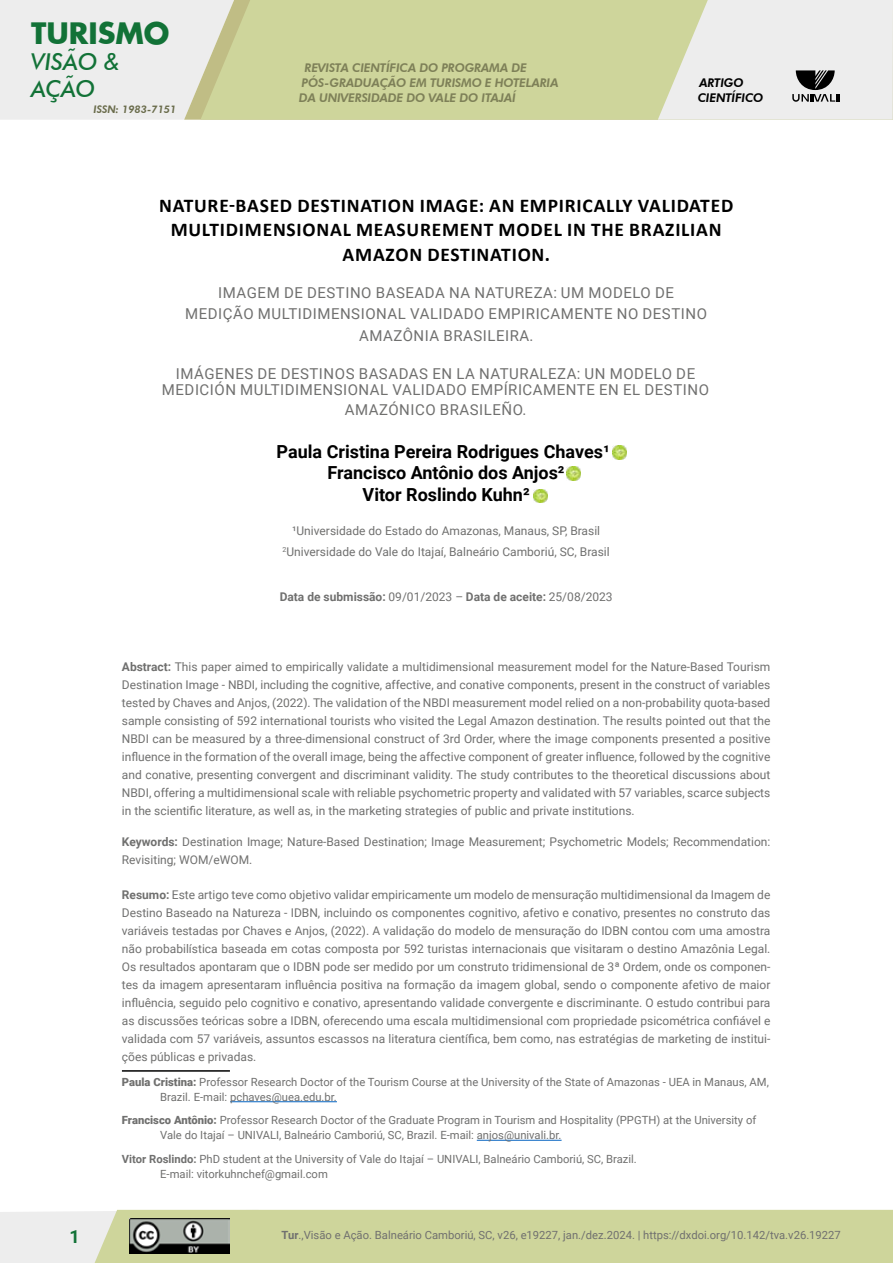
<style>
.page{position:relative;width:893px;height:1263px;background:#fff}
.page>*{position:absolute;margin:0;border:0;box-sizing:border-box;transform-origin:0 0}
.t1{font:700 28.8px "Futura";color:#127237}
.t2{font:italic 500 23.25px/26.5px "Futura BT";color:#127237}
.t3{font:700 19.5px/23.4px "Calibri";letter-spacing:.04em;color:#000;text-align:center}
.t4{font:700 18px/21.6px "Roboto";color:#000;text-align:center}
.t5{font:700 18px "Roboto";color:#127237}
.t6{font:15px/21.3px "Roboto";letter-spacing:.035em;color:#70706f;text-align:center}
.t7{font:12px/18px "Roboto";color:#70706f;text-align:justify}
.t8{font:italic 800 12px/15px "Futura BT";letter-spacing:-.02em;color:#7e8058}
.t9{font:700 12px "Roboto";color:#70706f}
.t10{font:italic 800 12px/15px "Futura BT";letter-spacing:-.02em;color:#000}
.t11{font:11.25px/15px "Roboto";color:#70706f}
.t12{font:italic 800 10.5px "Futura BT";color:#696b4a}
.s1{font-weight:400}
.s2{font-weight:700}
.s3{font-weight:900}
</style>
<div class="page">
<div style="left:0;top:0;width:184px;height:120px;background:#ededed"></div>
<svg style="left:184px;top:0;width:16px;height:120px;background:#e6e5dc"></svg>
<div style="left:200px;top:0;width:458px;height:120px;background:#ced59b"></div>
<svg style="left:658px;top:0;width:235px;height:120px;background:#e3e4dd"></svg>
<svg style="left:0;top:1210px;width:893px;height:53px;background:#d1d7a5"></svg>
<img style="left:129px;top:1219px;width:101px;height:35px">
<hr style="left:122px;top:1070px;width:108px;height:2px;background:#000">
<hr style="left:230px;top:1101px;width:107px;height:1px;background:#0563c1">
<hr style="left:477px;top:1140px;width:85px;height:1px;background:#0563c1">
<img style="left:612px;top:445px;width:14px;height:14px">
<svg style="left:567px;top:467px;width:13px;height:13px"></svg>
<img style="left:534px;top:489px;width:13px;height:14px">
<h1 class="t1" style="left:31px;top:13px;width:140px">TURISMO</h1>
<h2 class="t2" style="left:31px;top:48px;width:90px">VISÃO &amp;<br>AÇÃO</h2>
<p class="t12" style="left:93px;top:103px;width:85px">ISSN: 1983-7151</p>
<p class="t8" style="left:299px;top:60px;width:261px;text-indent:6px">REVISTA CIENTÍFICA DO PROGRAMA DE<br>PÓS-GRADUAÇÃO EM TURISMO E HOTELARIA<br>DA UNIVERSIDADE DO VALE DO ITAJAÍ</p>
<p class="t10" style="left:698px;top:75px;width:67px">ARTIGO<br>CIENTÍFICO</p>
<h3 class="t3" style="left:159px;top:194px;width:576px">NATURE-BASED DESTINATION IMAGE: AN EMPIRICALLY VALIDATED<br>MULTIDIMENSIONAL MEASUREMENT MODEL IN THE BRAZILIAN</h3>
<h3 class="t3" style="left:343px;top:243px;width:209px">AMAZON DESTINATION.</h3>
<p class="t6" style="left:185px;top:282px;width:523px">IMAGEM DE DESTINO BASEADA NA NATUREZA: UM MODELO DE<br>MEDIÇÃO MULTIDIMENSIONAL VALIDADO EMPIRICAMENTE NO DESTINO<br>AMAZÔNIA BRASILEIRA.</p>
<p class="t6" style="left:162px;top:364px;width:548px;line-height:16.5px">IMÁGENES DE DESTINOS BASADAS EN LA NATURALEZA: UN MODELO DE<br>MEDICIÓN MULTIDIMENSIONAL VALIDADO EMPÍRICAMENTE EN EL DESTINO</p>
<p class="t6" style="left:345px;top:398px;width:183px">AMAZÓNICO BRASILEÑO.</p>
<h3 class="t4" style="left:277px;top:440px;width:341px">Paula Cristina Pereira Rodrigues Chaves¹<sup>1<br></sup>Francisco Antônio dos Anjos²<br>Vitor Roslindo Kuhn²</h3>
<p class="t7" style="left:283px;top:519px;width:329px;line-height:21.3px;text-align:center">¹Universidade do Estado do Amazonas, Manaus, SP, Brasil<br><sup>2</sup>Universidade do Vale do Itajaí, Balneário Camboriú, SC, Brasil</p>
<p class="t9" style="left:280px;top:588px;width:334px">Data de submissão: <span class="s1">09/01/2023 –</span> Data de aceite: <span class="s1">25/08/2023</span></p>
<p class="t7" style="left:122px;top:657px;width:650px"><span class="s2">Abstract:</span> This paper aimed to empirically validate a multidimensional measurement model for the Nature-Based Tourism Destination Image - NBDI, including the cognitive, affective, and conative components, present in the construct of variables tested by Chaves and Anjos, (2022). The validation of the NBDI measurement model relied on a non-probability quota-based sample consisting of 592 international tourists who visited the Legal Amazon destination. The results pointed out that the NBDI can be measured by a three-dimensional construct of 3rd Order, where the image components presented a positive influence in the formation of the overall image, being the affective component of greater influence, followed by the cognitive and conative, presenting convergent and discriminant validity. The study contributes to the theoretical discussions about NBDI, offering a multidimensional scale with reliable psychometric property and validated with 57 variables, scarce subjects in the scientific literature, as well as, in the marketing strategies of public and private institutions.</p>
<p class="t7" style="left:122px;top:832px;width:650px"><span class="s2">Keywords:</span> Destination Image; Nature-Based Destination; Image Measurement; Psychometric Models; Recommendation:<br>Revisiting; WOM/eWOM.</p>
<p class="t7" style="left:122px;top:885px;width:650px"><span class="s2">Resumo:</span> Este artigo teve como objetivo validar empiricamente um modelo de mensuração multidimensional da Imagem de Destino Baseado na Natureza - IDBN, incluindo os componentes cognitivo, afetivo e conativo, presentes no construto das variáveis testadas por Chaves e Anjos, (2022). A validação do modelo de mensuração do IDBN contou com uma amostra não probabilística baseada em cotas composta por 592 turistas internacionais que visitaram o destino Amazônia Legal.<br>Os resultados apontaram que o IDBN pode ser medido por um construto tridimensional de 3ª Ordem, onde os componen&shy;tes da imagem apresentaram influência positiva na formação da imagem global, sendo o componente afetivo de maior influência, seguido pelo cognitivo e conativo, apresentando validade convergente e discriminante. O estudo contribui para as discussões teóricas sobre a IDBN, oferecendo uma escala multidimensional com propriedade psicométrica confiável e validada com 57 variáveis, assuntos escassos na literatura científica, bem como, nas estratégias de marketing de institui&shy;ções públicas e privadas.</p>
<p class="t11" style="left:160px;top:1074px;width:610px;text-indent:-38px"><span class="s3">Paula Cristina:</span> Professor Research Doctor of the Tourism Course at the University of the State of Amazonas - UEA in Manaus, AM,<br>Brazil. E-mail: pchaves@uea.edu.br.</p>
<p class="t11" style="left:160px;top:1112px;width:598px;text-indent:-38px"><span class="s3">Francisco Antônio:</span> Professor Research Doctor of the Graduate Program in Tourism and Hospitality (PPGTH) at the University of<br>Vale do Itajaí – UNIVALI, Balneário Camboriú, SC, Brazil. E-mail: anjos@univali.br.</p>
<p class="t11" style="left:160px;top:1151px;width:478px;text-indent:-38px"><span class="s2">Vitor Roslindo:</span> PhD student at the University of Vale do Itajaí – UNIVALI, Balneário Camboriú, SC, Brazil.<br>E-mail: vitorkuhnchef@gmail.com</p>
<h3 class="t5" style="left:69px;top:1224px;width:12px">1</h3>
<p class="t11" style="left:281px;top:1226px;width:561px"><span class="s2">Tur</span>.,Visão e Ação. Balneário Camboriú, SC, v26, e19227, jan./dez.2024. | https://dxdoi.org/10.142/tva.v26.19227</p>
</div>
